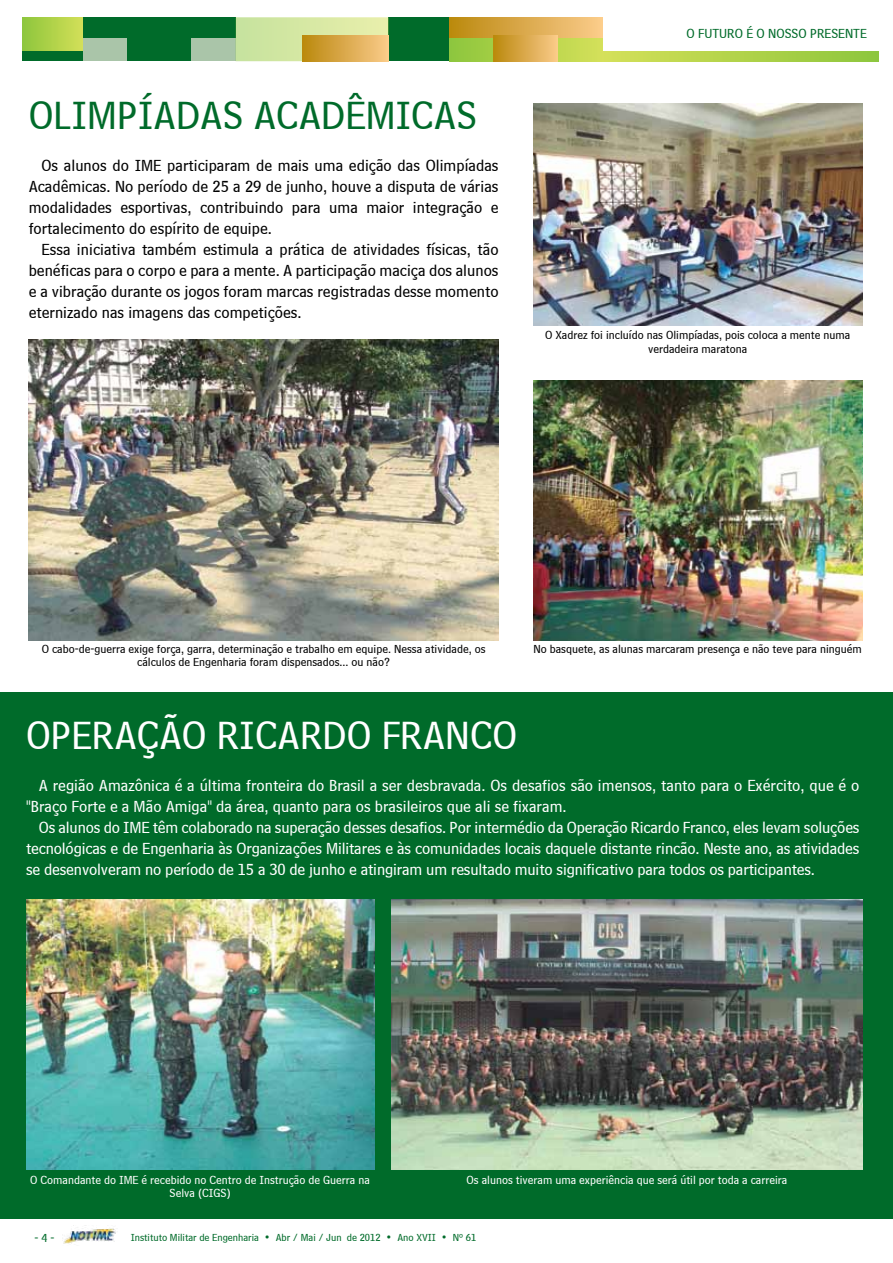
<style>
.page{position:relative;width:893px;height:1263px;background:#fff}
.page>*{position:absolute;margin:0;border:0;box-sizing:border-box;transform-origin:0 0}
.t1{font:40.5px "Bell Centennial BT Sub Caption";color:#fff}
.t2{font:40.5px "Bell Centennial BT Sub Caption";color:#006b2a}
.t3{font:16.5px/21px "Bell Centennial BT Sub Caption";color:#fff}
.t4{font:16.5px/21px "Bell Centennial BT Sub Caption";color:#000;text-align:justify}
.t5{font:13.5px "Bell Centennial BT Sub Caption";color:#006b2a}
.t6{font:12px/13.5px "Bell Centennial BT Sub Caption";color:#000;text-align:center}
.t7{font:12px/13.5px "Bell Centennial BT Sub Caption";color:#fff;text-align:center}
.t8{font:12px "Bell Centennial BT Sub Caption";color:#006b2a}
.t9{font:10.5px "Bell Centennial BT Sub Caption";color:#006b2a}
</style>
<div class="page">
<div style="left:22px;top:17px;width:62px;height:34px;background:linear-gradient(to right,#8dc63c,#d3df58)"></div>
<div style="left:389px;top:17px;width:61px;height:44px;background:#006b2a"></div>
<div style="left:83px;top:17px;width:153px;height:23px;background:#006b2a"></div>
<div style="left:449px;top:17px;width:153px;height:23px;background:linear-gradient(to right,#bb890d,#fbcb8b)"></div>
<div style="left:83px;top:39px;width:153px;height:22px;background:#aac5a9"></div>
<svg style="left:449px;top:39px;width:153px;height:22px;background:#b0d24a"></svg>
<svg style="left:236px;top:17px;width:153px;height:44px;background:#d3e6a2"></svg>
<div style="left:127px;top:35px;width:64px;height:26px;background:#006b2a"></div>
<div style="left:494px;top:35px;width:64px;height:26px;background:linear-gradient(to right,#bb890f,#f9ca88)"></div>
<div style="left:303px;top:35px;width:86px;height:26px;background:linear-gradient(to right,#bb890f,#facb89)"></div>
<div style="left:22px;top:51px;width:61px;height:10px;background:#006b2a"></div>
<svg style="left:602px;top:51px;width:276px;height:10px;background:#b1d34a"></svg>
<img style="left:63px;top:1225px;width:53px;height:19px">
<div style="left:0;top:693px;width:893px;height:526px;background:#006b2a"></div>
<img style="left:533px;top:104px;width:329px;height:222px">
<img style="left:533px;top:381px;width:329px;height:259px">
<img style="left:29px;top:340px;width:470px;height:300px">
<img style="left:26px;top:899px;width:348px;height:270px">
<img style="left:392px;top:899px;width:470px;height:270px">
<h1 class="t2" style="left:29px;top:90px;width:46px">Olimp</h1>
<h1 class="t2" style="left:138px;top:90px;width:341px">íadas Acadêmicas</h1>
<p class="t4" style="left:29px;top:155px;width:471px;text-indent:13px">Os alunos do IME participaram de mais uma edição das Olimpíadas Acadêmicas. No período de 25 a 29 de junho, houve a disputa de várias modalidades esportivas, contribuindo para uma maior integração e fortalecimento do espírito de equipe.</p>
<p class="t4" style="left:29px;top:239px;width:471px;text-indent:13px">Essa iniciativa também estimula a prática de atividades físicas, tão benéficas para o corpo e para a mente. A participação maciça dos alunos e a vibração durante os jogos foram marcas registradas desse momento eternizado nas imagens das competições.</p>
<p class="t5" style="left:687px;top:25px;width:182px">O Futuro é o Nosso Presente</p>
<p class="t6" style="left:545px;top:328px;width:307px">O Xadrez foi incluído nas Olimpíadas, pois coloca a mente numa verdadeira maratona</p>
<p class="t6" style="left:42px;top:641px;width:445px">O cabo-de-guerra exige força, garra, determinação e trabalho em equipe. Nessa atividade, os cálculos de Engenharia foram dispensados... ou não?</p>
<p class="t6" style="left:533px;top:641px;width:330px">No basquete, as alunas marcaram presença e não teve para ninguém</p>
<h1 class="t1" style="left:26px;top:710px;width:443px">Operação Ricardo Franco</h1>
<p class="t3" style="left:26px;top:775px;width:835px;text-indent:13px">A região Amazônica é a última fronteira do Brasil a ser desbravada. Os desafios são imensos, tanto para o Exército, que é o "Braço Forte e a Mão Amiga" da área, quanto para os brasileiros que ali se fixaram.</p>
<p class="t3" style="left:26px;top:817px;width:835px;text-align:justify;text-indent:13px">Os alunos do IME têm colaborado na superação desses desafios. Por intermédio da Operação Ricardo Franco, eles levam soluções tecnológicas e de Engenharia às Organizações Militares e às comunidades locais daquele distante rincão. Neste ano, as atividades se desenvolveram no período de 15 a 30 de junho e atingiram um resultado muito significativo para todos os participantes.</p>
<p class="t7" style="left:30px;top:1173px;width:341px">O Comandante do IME é recebido no Centro de Instrução de Guerra na<br>Selva (CIGS)</p>
<p class="t7" style="left:467px;top:1173px;width:322px">Os alunos tiveram uma experiência que será útil por toda a carreira</p>
<p class="t8" style="left:35px;top:1230px;width:21px">- 4 -</p>
<p class="t9" style="left:131px;top:1231px;width:347px">Instituto Militar de Engenharia • Abr / Mai / Jun de 2012 • Ano XVII • Nº 61</p>
</div>
